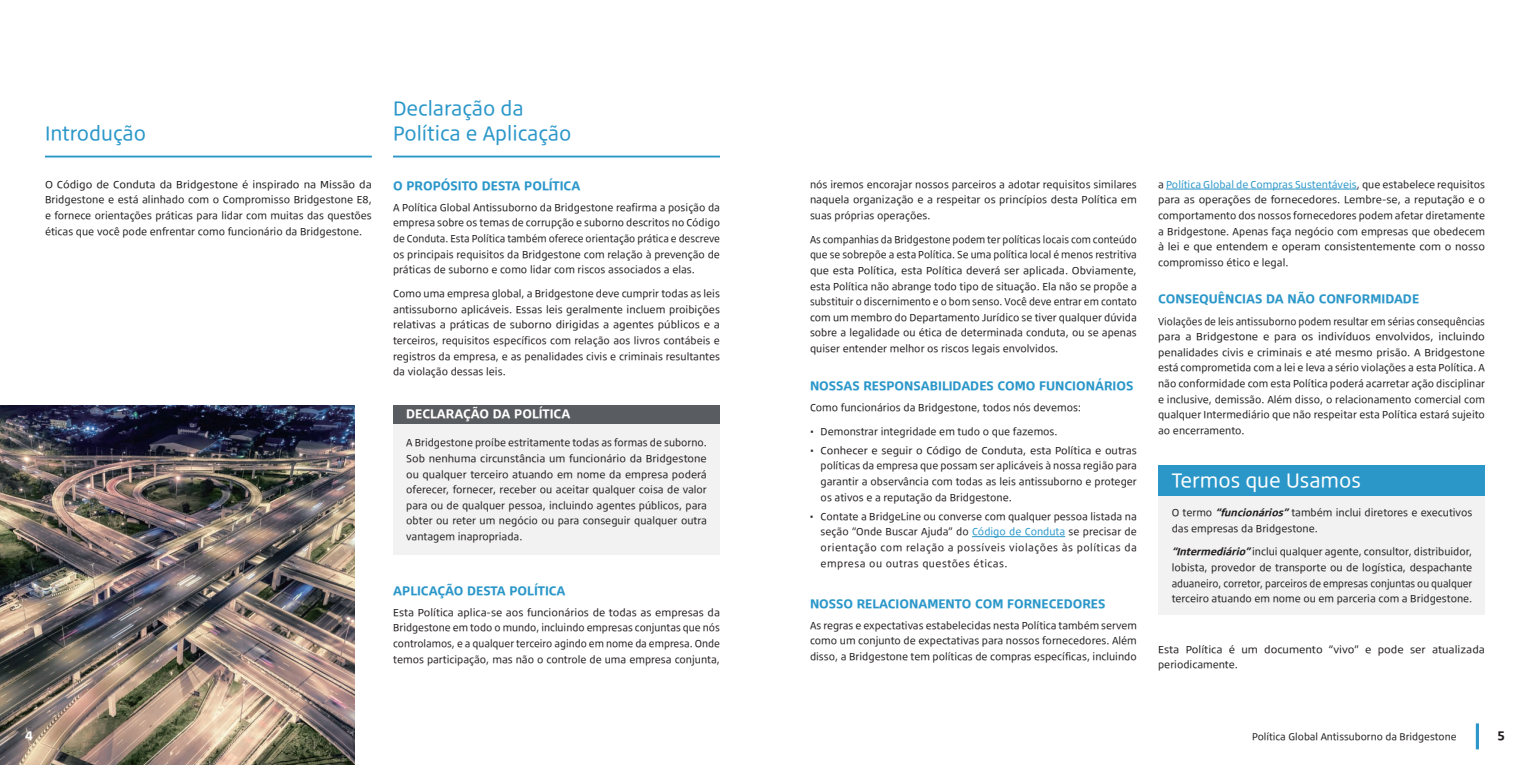
<style>
.page{position:relative;width:1530px;height:765px;background:#fff}
.page>*{position:absolute;margin:0;border:0;box-sizing:border-box;transform-origin:0 0}
.t1{font:17.5px/25px "Bridgestone Type TP";color:#2b97c9}
.t2{font:17.5px "Bridgestone Type TP";color:#fff}
.t3{font:700 11.25px "Bridgestone Type TP";color:#2b97c9}
.t4{font:700 11.25px "Bridgestone Type TP";color:#fff}
.t5{font:700 11.25px "Bridgestone Type TP";color:#231f20}
.t6{font:9px/15.6px "Bridgestone Type TP";color:#231f20;text-align:justify}
.t7{font:9px/15.6px "Bridgestone Type TP";color:#231f20;text-align:justify;scale:.95 1}
.t8{font:9px/15.6px "Bridgestone Type TP";color:#231f20;text-align:justify;scale:1.05 1}
.t9{font:8.75px "Bridgestone Type TP";color:#231f20}
.s1{color:#2b97c9}
.s2{font-weight:700;font-style:italic}
</style>
<div class="page">
<hr style="left:45px;top:156px;width:327px;height:2px;background:#2b97c9">
<hr style="left:393px;top:156px;width:327px;height:2px;background:#2b97c9">
<div style="left:393px;top:424px;width:327px;height:131px;background:#f2f2f2"></div>
<div style="left:393px;top:405px;width:327px;height:19px;background:#595c60"></div>
<hr style="left:972px;top:536px;width:93px;height:1px;background:#2b97c9">
<hr style="left:1476px;top:723px;width:3px;height:26px;background:#2b97c9">
<img style="left:0;top:405px;width:354px;height:360px">
<div style="left:1158px;top:495px;width:327px;height:120px;background:#f2f2f2"></div>
<div style="left:1158px;top:465px;width:327px;height:30px;background:#2b97c9"></div>
<hr style="left:1166px;top:189px;width:191px;height:1px;background:#2b97c9">
<h1 class="t1" style="left:45px;top:120px;width:103px">Introdução</h1>
<h1 class="t1" style="left:393px;top:95px;width:180px">Declaração da<br>Política e Aplicação</h1>
<p class="t8" style="left:45px;top:176px;width:313px">O Código de Conduta da Bridgestone é inspirado na Missão da Bridgestone e está alinhado com o Compromisso Bridgestone E8, e fornece orientações práticas para lidar com muitas das questões éticas que você pode enfrentar como funcionário da Bridgestone.</p>
<p class="t3" style="left:393px;top:176px;width:189px">O PROPÓSITO DESTA POLÍTICA</p>
<p class="t6" style="left:393px;top:199px;width:328px">A Política Global Antissuborno da Bridgestone reafirma a posição da empresa sobre os temas de corrupção e suborno descritos no Código de Conduta. Esta Política também oferece orientação prática e descreve os principais requisitos da Bridgestone com relação à prevenção de práticas de suborno e como lidar com riscos associados a elas.</p>
<p class="t6" style="left:393px;top:285px;width:328px">Como uma empresa global, a Bridgestone deve cumprir todas as leis antissuborno aplicáveis. Essas leis geralmente incluem proibições relativas a práticas de suborno dirigidas a agentes públicos e a terceiros, requisitos específicos com relação aos livros contábeis e registros da empresa, e as penalidades civis e criminais resultantes da violação dessas leis.</p>
<p class="t4" style="left:406px;top:404px;width:166px">DECLARAÇÃO DA POLÍTICA</p>
<p class="t6" style="left:406px;top:434px;width:302px">A Bridgestone proíbe estritamente todas as formas de suborno.<br>Sob nenhuma circunstância um funcionário da Bridgestone ou qualquer terceiro atuando em nome da empresa poderá oferecer, fornecer, receber ou aceitar qualquer coisa de valor para ou de qualquer pessoa, incluindo agentes públicos, para obter ou reter um negócio ou para conseguir qualquer outra vantagem inapropriada.</p>
<p class="t3" style="left:393px;top:581px;width:174px">APLICAÇÃO DESTA POLÍTICA</p>
<p class="t6" style="left:393px;top:604px;width:328px">Esta Política aplica-se aos funcionários de todas as empresas da Bridgestone em todo o mundo, incluindo empresas conjuntas que nós controlamos, e a qualquer terceiro agindo em nome da empresa. Onde temos participação, mas não o controle de uma empresa conjunta,</p>
<p class="t4" style="left:25px;top:727px;width:9px">4</p>
<p class="t6" style="left:810px;top:176px;width:328px">nós iremos encorajar nossos parceiros a adotar requisitos similares naquela organização e a respeitar os princípios desta Política em suas próprias operações.</p>
<p class="t7" style="left:810px;top:231px;width:346px">As companhias da Bridgestone podem ter políticas locais com conteúdo que se sobrepõe a esta Política. Se uma política local é menos restritiva que esta Política, esta Política deverá ser aplicada. Obviamente, esta Política não abrange todo tipo de situação. Ela não se propõe a substituir o discernimento e o bom senso. Você deve entrar em contato com um membro do Departamento Jurídico se tiver qualquer dúvida sobre a legalidade ou ética de determinada conduta, ou se apenas quiser entender melhor os riscos legais envolvidos.</p>
<p class="t3" style="left:810px;top:376px;width:325px">NOSSAS RESPONSABILIDADES COMO FUNCIONÁRIOS</p>
<p class="t6" style="left:810px;top:399px;width:273px">Como funcionários da Bridgestone, todos nós devemos:</p>
<p class="t6" style="left:810px;top:423px;width:249px">• Demonstrar integridade em tudo o que fazemos.</p>
<p class="t6" style="left:821px;top:442px;width:318px;text-indent:-11px">• Conhecer e seguir o Código de Conduta, esta Política e outras políticas da empresa que possam ser aplicáveis à nossa região para garantir a observância com todas as leis antissuborno e proteger os ativos e a reputação da Bridgestone.</p>
<p class="t6" style="left:821px;top:508px;width:318px;text-indent:-11px">• Contate a BridgeLine ou converse com qualquer pessoa listada na seção “Onde Buscar Ajuda” do <span class="s1">Código de Conduta</span> se precisar de orientação com relação a possíveis violações às políticas da empresa ou outras questões éticas.</p>
<p class="t3" style="left:810px;top:594px;width:297px">NOSSO RELACIONAMENTO COM FORNECEDORES</p>
<p class="t6" style="left:810px;top:617px;width:328px">As regras e expectativas estabelecidas nesta Política também servem como um conjunto de expectativas para nossos fornecedores. Além disso, a Bridgestone tem políticas de compras específicas, incluindo</p>
<p class="t6" style="left:1158px;top:176px;width:328px">a <span class="s1">Política Global de Compras Sustentáveis</span>, que estabelece requisitos para as operações de fornecedores. Lembre-se, a reputação e o comportamento dos nossos fornecedores podem afetar diretamente a Bridgestone. Apenas faça negócio com empresas que obedecem à lei e que entendem e operam consistentemente com o nosso compromisso ético e legal.</p>
<p class="t3" style="left:1158px;top:289px;width:263px">CONSEQUÊNCIAS DA NÃO CONFORMIDADE</p>
<p class="t7" style="left:1158px;top:313px;width:346px">Violações de leis antissuborno podem resultar em sérias consequências para a Bridgestone e para os indivíduos envolvidos, incluindo penalidades civis e criminais e até mesmo prisão. A Bridgestone está comprometida com a lei e leva a sério violações a esta Política. A não conformidade com esta Política poderá acarretar ação disciplinar e inclusive, demissão. Além disso, o relacionamento comercial com qualquer Intermediário que não respeitar esta Política estará sujeito ao encerramento.</p>
<h1 class="t2" style="left:1172px;top:466px;width:191px">Termos que Usamos</h1>
<p class="t6" style="left:1172px;top:504px;width:302px">O termo <span class="s2">“funcionários”</span>também inclui diretores e executivos das empresas da Bridgestone.</p>
<p class="t6" style="left:1172px;top:543px;width:302px"><span class="s2">“Intermediário”</span>inclui qualquer agente, consultor, distribuidor, lobista, provedor de transporte ou de logística, despachante aduaneiro, corretor, parceiros de empresas conjuntas ou qualquer terceiro atuando em nome ou em parceria com a Bridgestone.</p>
<p class="t8" style="left:1158px;top:641px;width:313px">Esta Política é um documento “vivo” e pode ser atualizada periodicamente.</p>
<p class="t9" style="left:1252px;top:729px;width:206px">Política Global Antissuborno da Bridgestone</p>
<p class="t5" style="left:1497px;top:727px;width:9px">5</p>
</div>
